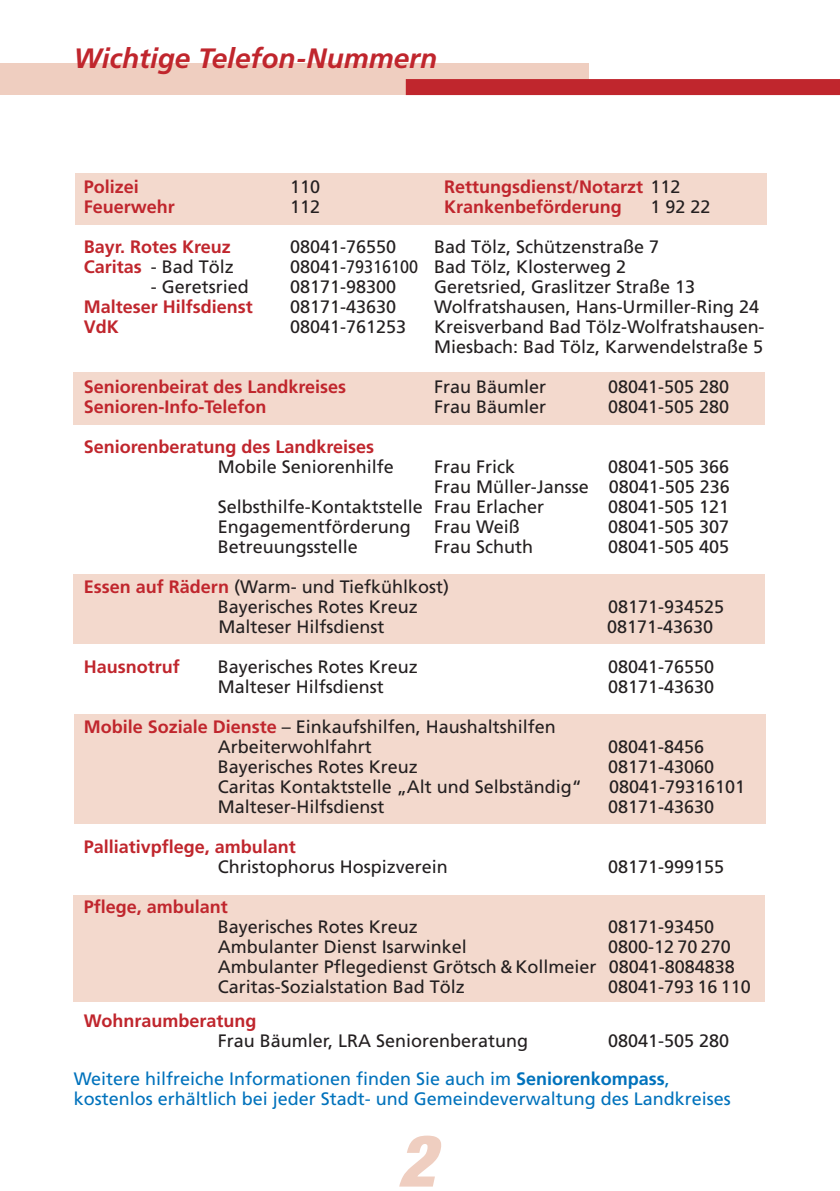
<style>
.page{position:relative;width:840px;height:1191px;background:#fff}
.page>*{position:absolute;margin:0;border:0;box-sizing:border-box;transform-origin:0 0}
.t1{font:italic 900 condensed 72px "Helvetica Neue";color:#efcec0}
.t2{font:italic 700 28px "Frutiger";color:#c0262d}
.t3{font:18px/20px "Frutiger";color:#231f20}
.t4{font:700 18px "Frutiger";color:#c0262d}
.t5{font:18px/38px "Frutiger";color:#0072bc}
.s1{font-weight:400;color:#231f20}
.s2{font-weight:700;color:#c0262d}
.s3{color:#231f20}
.s4{font-weight:700}
</style>
<div class="page">
<div style="left:74px;top:895px;width:690px;height:107px;background:#f3d9cd"></div>
<div style="left:74px;top:714px;width:691px;height:109px;background:#f3d9cd"></div>
<div style="left:73px;top:574px;width:691px;height:70px;background:#f3d9cd"></div>
<div style="left:74px;top:372px;width:690px;height:53px;background:#f3d9cd"></div>
<div style="left:75px;top:173px;width:690px;height:51px;background:#f3d9cd"></div>
<div style="left:0;top:63px;width:588px;height:31px;background:#efcec0"></div>
<div style="left:405px;top:79px;width:434px;height:16px;background:#c0262d"></div>
<h2 class="t2" style="left:74px;top:47px;width:365px">Wichtige Telefon-Nummern</h2>
<p class="t4" style="left:84px;top:179px;width:56px">Polizei</p>
<p class="t3" style="left:290px;top:178px;width:31px">110</p>
<p class="t4" style="left:444px;top:179px;width:238px">Rettungsdienst/Notarzt <span class="s1">112</span></p>
<p class="t4" style="left:84px;top:199px;width:92px">Feuerwehr</p>
<p class="t3" style="left:290px;top:198px;width:31px">112</p>
<p class="t4" style="left:444px;top:199px;width:179px">Krankenbeförderung</p>
<p class="t3" style="left:650px;top:198px;width:61px">1 92 22</p>
<p class="t4" style="left:84px;top:239px;width:148px">Bayr. Rotes Kreuz</p>
<p class="t3" style="left:290px;top:238px;width:107px">08041-76550</p>
<p class="t3" style="left:434px;top:238px;width:226px">Bad Tölz, Schützenstraße 7</p>
<p class="t3" style="left:84px;top:258px;width:151px"><span class="s2">Caritas</span> - Bad Tölz</p>
<p class="t3" style="left:290px;top:258px;width:337px">08041-79316100 Bad Tölz, Klosterweg 2</p>
<p class="t3" style="left:151px;top:278px;width:99px">- Geretsried</p>
<p class="t3" style="left:290px;top:278px;width:107px">08171-98300</p>
<p class="t3" style="left:434px;top:278px;width:262px">Geretsried, Graslitzer Straße 13</p>
<p class="t4" style="left:84px;top:299px;width:170px">Malteser Hilfsdienst</p>
<p class="t3" style="left:290px;top:298px;width:107px">08171-43630</p>
<p class="t3" style="left:434px;top:298px;width:326px">Wolfratshausen, Hans-Urmiller-Ring 24</p>
<p class="t4" style="left:84px;top:319px;width:36px">VdK</p>
<p class="t3" style="left:290px;top:318px;width:117px">08041-761253</p>
<p class="t3" style="left:434px;top:318px;width:332px">Kreisverband Bad Tölz-Wolfratshausen-<br>Miesbach: Bad Tölz, Karwendelstraße 5</p>
<p class="t4" style="left:84px;top:379px;width:264px">Seniorenbeirat des Landkreises</p>
<p class="t3" style="left:434px;top:378px;width:113px">Frau Bäumler</p>
<p class="t3" style="left:608px;top:378px;width:122px">08041-505 280</p>
<p class="t4" style="left:84px;top:399px;width:184px">Senioren-Info-Telefon</p>
<p class="t3" style="left:434px;top:398px;width:113px">Frau Bäumler</p>
<p class="t3" style="left:608px;top:398px;width:122px">08041-505 280</p>
<p class="t4" style="left:84px;top:439px;width:291px">Seniorenberatung des Landkreises</p>
<p class="t3" style="left:218px;top:458px;width:177px">Mobile Seniorenhilfe</p>
<p class="t3" style="left:434px;top:458px;width:82px">Frau Frick</p>
<p class="t3" style="left:608px;top:458px;width:122px">08041-505 366</p>
<p class="t3" style="left:434px;top:478px;width:297px">Frau Müller-Jansse 08041-505 236</p>
<p class="t3" style="left:218px;top:498px;width:327px">Selbsthilfe-Kontaktstelle Frau Erlacher</p>
<p class="t3" style="left:608px;top:498px;width:122px">08041-505 121</p>
<p class="t3" style="left:218px;top:518px;width:194px">Engagementförderung</p>
<p class="t3" style="left:434px;top:518px;width:87px">Frau Weiß</p>
<p class="t3" style="left:608px;top:518px;width:122px">08041-505 307</p>
<p class="t3" style="left:218px;top:538px;width:141px">Betreuungsstelle</p>
<p class="t3" style="left:434px;top:538px;width:100px">Frau Schuth</p>
<p class="t3" style="left:608px;top:538px;width:122px">08041-505 405</p>
<p class="t3" style="left:218px;top:578px;width:232px;text-indent:-134px"><span class="s2">Essen auf Rädern</span> (Warm- und Tiefkühlkost)<br>Bayerisches Rotes Kreuz</p>
<p class="t3" style="left:608px;top:598px;width:117px">08171-934525</p>
<p class="t3" style="left:218px;top:618px;width:167px">Malteser Hilfsdienst</p>
<p class="t3" style="left:607px;top:618px;width:107px">08171-43630</p>
<p class="t4" style="left:84px;top:659px;width:97px">Hausnotruf</p>
<p class="t3" style="left:218px;top:658px;width:201px">Bayerisches Rotes Kreuz</p>
<p class="t3" style="left:608px;top:658px;width:107px">08041-76550</p>
<p class="t3" style="left:218px;top:678px;width:167px">Malteser Hilfsdienst</p>
<p class="t3" style="left:608px;top:678px;width:107px">08171-43630</p>
<p class="t3" style="left:218px;top:718px;width:339px;text-indent:-134px"><span class="s2">Mobile Soziale Dienste</span> – Einkaufshilfen, Haushaltshilfen<br>Arbeiterwohlfahrt</p>
<p class="t3" style="left:608px;top:738px;width:97px">08041-8456</p>
<p class="t3" style="left:218px;top:758px;width:201px">Bayerisches Rotes Kreuz</p>
<p class="t3" style="left:608px;top:758px;width:107px">08171-43060</p>
<p class="t3" style="left:218px;top:778px;width:365px">Caritas Kontaktstelle „Alt und Selbständig“</p>
<p class="t3" style="left:608px;top:778px;width:137px">08041-79316101</p>
<p class="t3" style="left:218px;top:798px;width:168px">Malteser-Hilfsdienst</p>
<p class="t3" style="left:608px;top:798px;width:107px">08171-43630</p>
<p class="t4" style="left:84px;top:839px;width:213px">Palliativpflege, ambulant</p>
<p class="t3" style="left:218px;top:858px;width:231px">Christophorus Hospizverein</p>
<p class="t3" style="left:608px;top:858px;width:117px">08171-999155</p>
<p class="t4" style="left:84px;top:899px;width:145px">Pflege, ambulant</p>
<p class="t3" style="left:218px;top:918px;width:201px">Bayerisches Rotes Kreuz</p>
<p class="t3" style="left:608px;top:918px;width:107px">08171-93450</p>
<p class="t3" style="left:218px;top:938px;width:250px">Ambulanter Dienst Isarwinkel</p>
<p class="t3" style="left:218px;top:938px;width:518px;text-indent:390px">0800-12 70 270<br>Ambulanter Pflegedienst Grötsch &amp; Kollmeier 08041-8084838<br>Caritas-Sozialstation Bad Tölz</p>
<p class="t3" style="left:608px;top:978px;width:144px">08041-793 16 110</p>
<p class="t4" style="left:84px;top:1013px;width:174px">Wohnraumberatung</p>
<p class="t3" style="left:218px;top:1032px;width:311px">Frau Bäumler, LRA Seniorenberatung</p>
<p class="t5" style="left:74px;top:1023px;width:656px;text-indent:534px"><span class="s3">08041-505 280<br></span>Weitere hilfreiche Informationen finden Sie auch im <span class="s4">Seniorenkompass</span>,</p>
<p class="t5" style="left:74px;top:1081px;width:658px">kostenlos erhältlich bei jeder Stadt- und Gemeindeverwaltung des Landkreises</p>
<h1 class="t1" style="left:397px;top:1116px;width:50px">2</h1>
</div>
